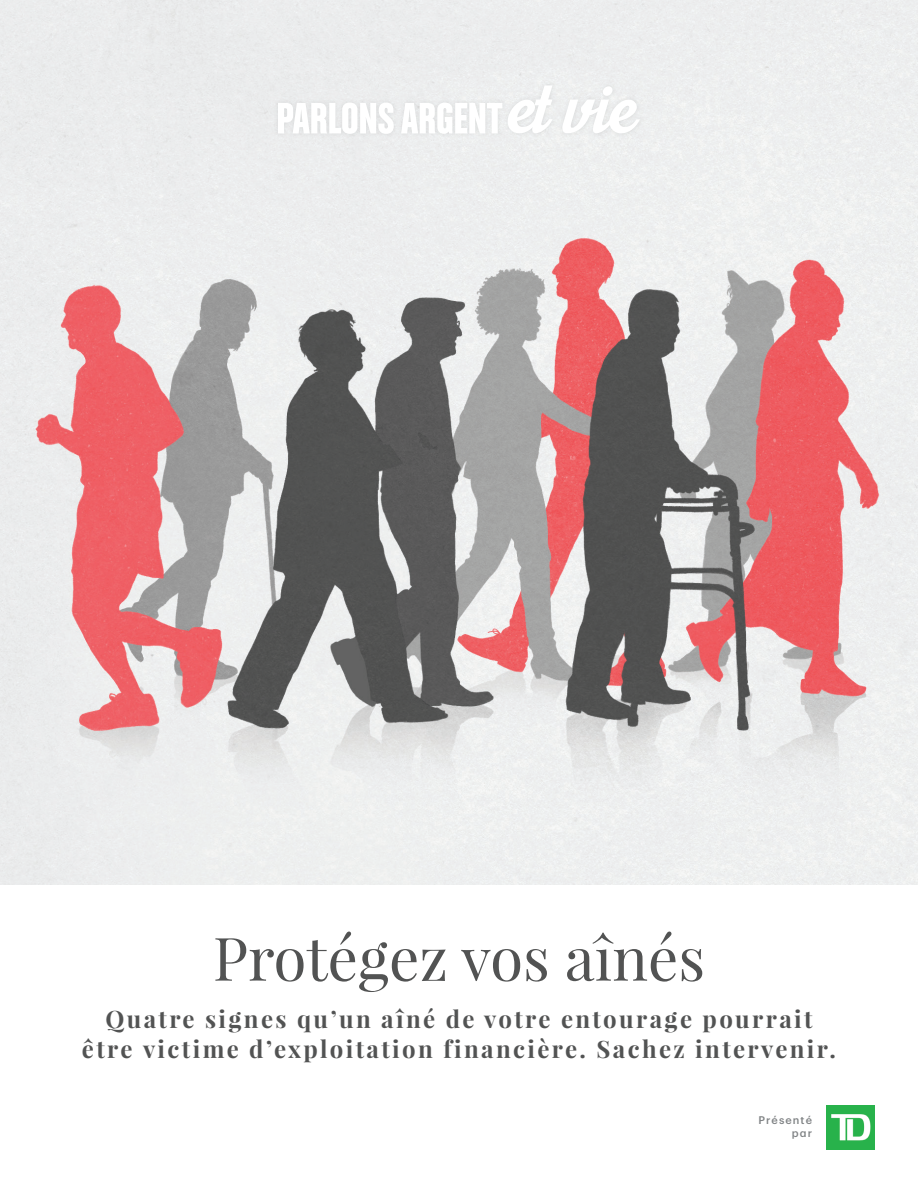
<style>
.page{position:relative;width:918px;height:1188px;background:#fff}
.page>*{position:absolute;margin:0;border:0;box-sizing:border-box;transform-origin:0 0}
.t1{font:60px "Playfair Display";color:#525353}
.t2{font:700 24px/30px "Playfair Display";letter-spacing:.1em;color:#525353;text-align:center}
.t3{font:500 10.8px/13px "TD Graphik";letter-spacing:.1em;color:#808385;text-align:right}
</style>
<div class="page">
<img style="left:0;top:0;width:918px;height:885px">
<img style="left:827px;top:1105px;width:48px;height:44px">
<div style="left:273px;top:81px;width:371px;height:57px;background:#ebecec"></div>
<svg style="left:278px;top:68px;width:362px;height:66px"></svg>
<h1 class="t1" style="left:213px;top:921px;width:494px">Protégez vos aînés</h1>
<p class="t2" style="left:82px;top:1004px;width:755px">Quatre signes qu’un aîné de votre entourage pourrait être victime d’exploitation financière. Sachez intervenir.</p>
<p class="t3" style="left:759px;top:1113px;width:55px">Présenté par</p>
</div>
